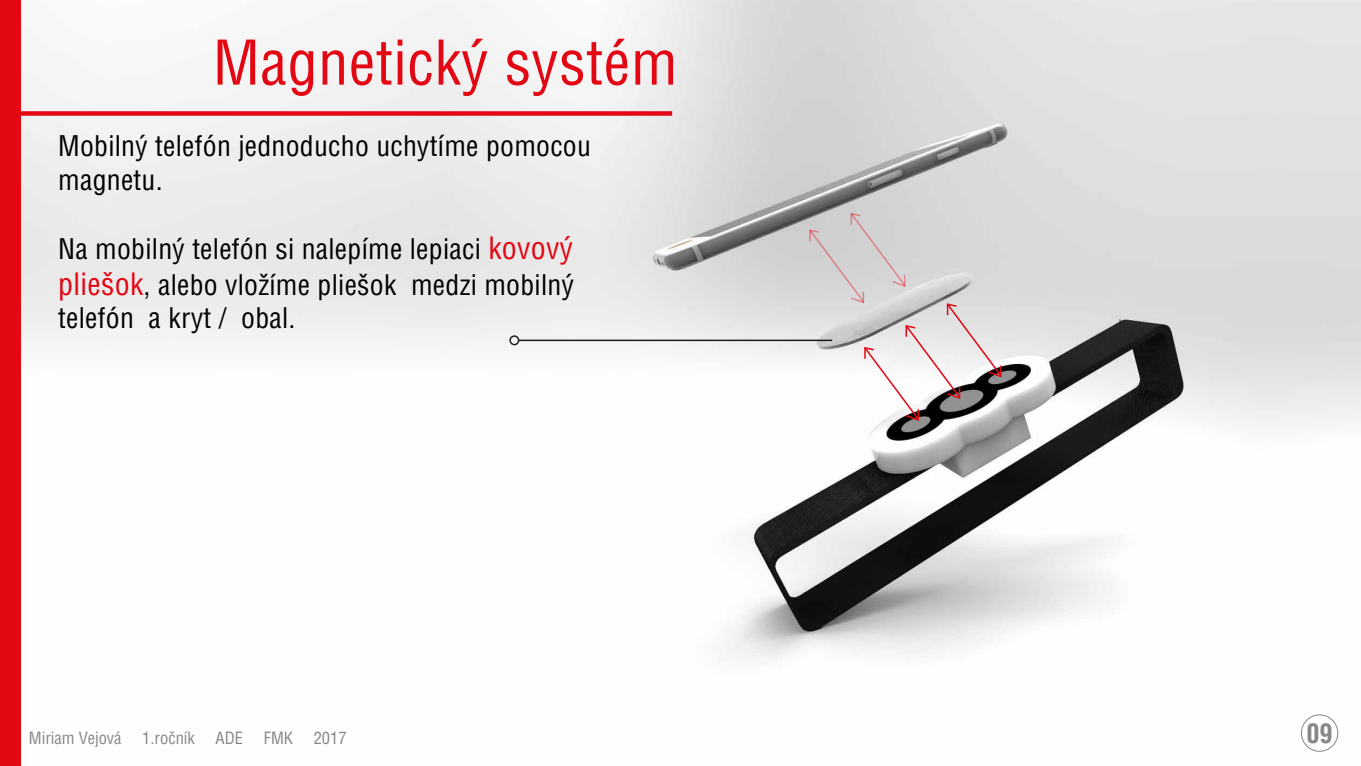
<style>
.page{position:relative;width:1361px;height:766px;background:#fff}
.page>*{position:absolute;margin:0;border:0;box-sizing:border-box;transform-origin:0 0}
.t1{font:condensed 60px "Helvetica CE";letter-spacing:.01em;color:#e30613}
.t2{font:condensed 27.75px/33.3px "Helvetica CE";letter-spacing:.01em;color:#000}
.t3{font:700 condensed 26.25px "Helvetica CE";color:#878787}
.t4{font:condensed 16.5px "Helvetica CE";color:#878787}
.s1{font-size:30px;color:#e30613}
</style>
<div class="page">
<img style="left:20px;top:0;width:1341px;height:765px">
<div style="left:1301px;top:714px;width:37px;height:37px;border:1px solid #878787;border-radius:50%"></div>
<div style="left:0;top:0;width:20px;height:765px;background:#e30613"></div>
<div style="left:10px;top:111px;width:662px;height:5px;background:#e30613"></div>
<hr style="left:519px;top:339px;width:313px;height:2px;background:#1d1d1b">
<div style="left:509px;top:335px;width:10px;height:10px;border:2px solid #1d1d1b;border-radius:50%"></div>
<svg style="left:809px;top:213px;width:194px;height:209px"></svg>
<h1 class="t1" style="left:213px;top:25px;width:466px">Magnetický systém</h1>
<p class="t2" style="left:58px;top:129px;width:534px">Mobilný telefón jednoducho uchytíme pomocou magnetu.</p>
<p class="t2" style="left:58px;top:230px;width:517px;line-height:36px">Na mobilný telefón si nalepíme lepiaci <span class="s1">kovový pliešok</span>, alebo vložíme pliešok medzi mobilný</p>
<p class="t2" style="left:58px;top:301px;width:239px">telefón a kryt / obal.</p>
<p class="t4" style="left:29px;top:727px;width:94px">Miriam Vejová</p>
<p class="t4" style="left:142px;top:727px;width:54px">1.ročník</p>
<p class="t4" style="left:216px;top:727px;width:29px">ADE</p>
<p class="t4" style="left:264px;top:727px;width:31px">FMK</p>
<p class="t4" style="left:314px;top:727px;width:34px">2017</p>
<p class="t3" style="left:1306px;top:717px;width:28px">09</p>
</div>
